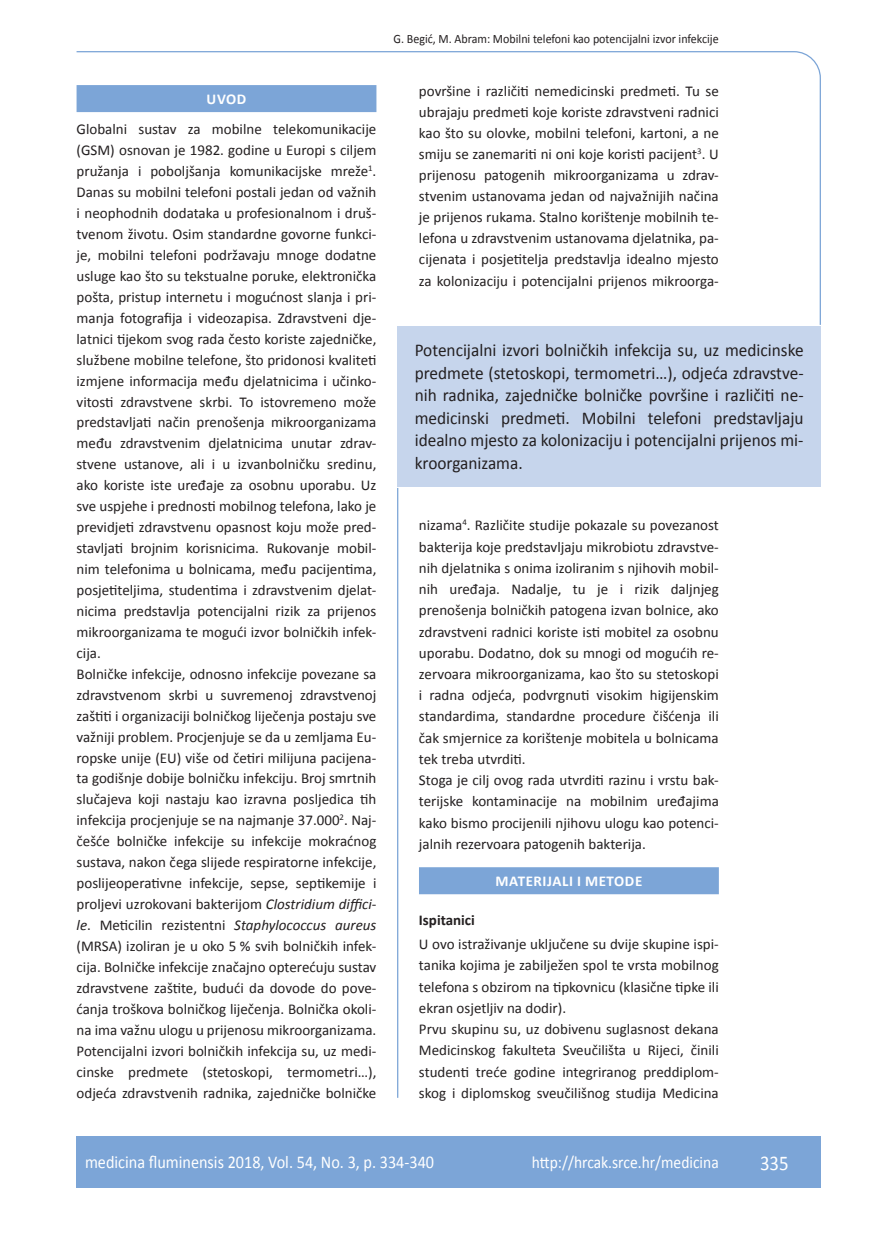
<style>
.page{position:relative;width:872px;height:1234px;background:#fff}
.page>*{position:absolute;margin:0;border:0;box-sizing:border-box;transform-origin:0 0}
.t1{font:21px "Calibri";color:#fff;scale:.9 1}
.t2{font:18px/22.5px "Calibri";color:#231f20;text-align:justify;scale:.96 1}
.t3{font:18px "Calibri";color:#fff;scale:.9 1}
.t4{font:17.25px "Calibri";color:#fff;scale:.9 1}
.t5{font:15px/21px "Calibri";color:#231f20}
.t6{font:700 15px "Calibri";letter-spacing:.04em;color:#fff}
.t7{font:700 15px "Calibri";color:#231f20}
.t8{font:12.75px "Calibri";color:#231f20;scale:.94 1}
.s1{font-style:italic}
</style>
<div class="page">
<svg style="left:76px;top:51px;width:745px;height:274px"></svg>
<hr style="left:397px;top:488px;width:1px;height:609px;background:#7ca5d7">
<div style="left:77px;top:1135px;width:744px;height:51px;background:#7ca5d7"></div>
<div style="left:77px;top:85px;width:299px;height:27px;background:#7ca5d7"></div>
<div style="left:398px;top:325px;width:422px;height:161px;background:#c6d5ec"></div>
<div style="left:419px;top:867px;width:300px;height:27px;background:#7ca5d7"></div>
<p class="t6" style="left:207px;top:88px;width:41px">UVOD</p>
<p class="t5" style="left:77px;top:118px;width:301px">Globalni sustav za mobilne telekomunikacije (GSM) osnovan je 1982. godine u Europi s ciljem pružanja i poboljšanja komunikacijske mreže<sup>1</sup>.<br>Danas su mobilni telefoni postali jedan od važnih i neophodnih dodataka u profesionalnom i druš&shy;tvenom životu. Osim standardne govorne funkci&shy;je, mobilni telefoni podržavaju mnoge dodatne usluge kao što su tekstualne poruke, elektronička pošta, pristup internetu i mogućnost slanja i pri&shy;manja fotografija i videozapisa. Zdravstveni dje&shy;latnici tijekom svog rada često koriste zajedničke, službene mobilne telefone, što pridonosi kvaliteti izmjene informacija među djelatnicima i učinko&shy;vitosti zdravstvene skrbi. To istovremeno može predstavljati način prenošenja mikroorganizama među zdravstvenim djelatnicima unutar zdrav&shy;stvene ustanove, ali i u izvanbolničku sredinu, ako koriste iste uređaje za osobnu uporabu. Uz sve uspjehe i prednosti mobilnog telefona, lako je previdjeti zdravstvenu opasnost koju može pred&shy;stavljati brojnim korisnicima. Rukovanje mobil&shy;nim telefonima u bolnicama, među pacijentima, posjetiteljima, studentima i zdravstvenim djelat&shy;nicima predstavlja potencijalni rizik za prijenos mikroorganizama te mogući izvor bolničkih infek&shy;cija.<br>Bolničke infekcije, odnosno infekcije povezane sa zdravstvenom skrbi u suvremenoj zdravstvenoj zaštiti i organizaciji bolničkog liječenja postaju sve važniji problem. Procjenjuje se da u zemljama Eu&shy;ropske unije (EU) više od četiri milijuna pacijena&shy;ta godišnje dobije bolničku infekciju. Broj smrtnih slučajeva koji nastaju kao izravna posljedica tih infekcija procjenjuje se na najmanje 37.000<sup>2</sup>. Naj&shy;češće bolničke infekcije su infekcije mokraćnog sustava, nakon čega slijede respiratorne infekcije, poslijeoperativne infekcije, sepse, septikemije i proljevi uzrokovani bakterijom <span class="s1">Clostridium diffici&shy;le</span>. Meticilin rezistentni <span class="s1">Staphylococcus aureus </span>(MRSA) izoliran je u oko 5 % svih bolničkih infek&shy;cija. Bolničke infekcije značajno opterećuju sustav zdravstvene zaštite, budući da dovode do pove&shy;ćanja troškova bolničkog liječenja. Bolnička okoli&shy;na ima važnu ulogu u prijenosu mikroorganizama.<br>Potencijalni izvori bolničkih infekcija su, uz medi&shy;cinske predmete (stetoskopi, termometri…), odjeća zdravstvenih radnika, zajedničke bolničke</p>
<p class="t8" style="left:393px;top:29px;width:347px">G. Begić, M. Abram: Mobilni telefoni kao potencijalni izvor infekcije</p>
<p class="t5" style="left:419px;top:80px;width:301px;text-align:justify">površine i različiti nemedicinski predmeti. Tu se ubrajaju predmeti koje koriste zdravstveni radnici kao što su olovke, mobilni telefoni, kartoni, a ne smiju se zanemariti ni oni koje koristi pacijent<sup>3</sup>. U prijenosu patogenih mikroorganizama u zdrav&shy;stvenim ustanovama jedan od najvažnijih načina je prijenos rukama. Stalno korištenje mobilnih te&shy;lefona u zdravstvenim ustanovama djelatnika, pa&shy;cijenata i posjetitelja predstavlja idealno mjesto za kolonizaciju i potencijalni prijenos mikroorga-</p>
<p class="t2" style="left:415px;top:338px;width:407px">Potencijalni izvori bolničkih infekcija su, uz medicinske predmete (stetoskopi, termometri…), odjeća zdravstve&shy;nih radnika, zajedničke bolničke površine i različiti ne&shy;medicinski predmeti. Mobilni telefoni predstavljaju idealno mjesto za kolonizaciju i potencijalni prijenos mi&shy;kroorganizama.</p>
<p class="t5" style="left:419px;top:514px;width:301px">nizama<sup>4</sup>. Različite studije pokazale su povezanost bakterija koje predstavljaju mikrobiotu zdravstve&shy;nih djelatnika s onima izoliranim s njihovih mobil&shy;nih uređaja. Nadalje, tu je i rizik daljnjeg prenošenja bolničkih patogena izvan bolnice, ako zdravstveni radnici koriste isti mobitel za osobnu uporabu. Dodatno, dok su mnogi od mogućih re&shy;zervoara mikroorganizama, kao što su stetoskopi i radna odjeća, podvrgnuti visokim higijenskim standardima, standardne procedure čišćenja ili čak smjernice za korištenje mobitela u bolnicama tek treba utvrditi.<br>Stoga je cilj ovog rada utvrditi razinu i vrstu bak&shy;terijske kontaminacije na mobilnim uređajima kako bismo procijenili njihovu ulogu kao potenci&shy;jalnih rezervoara patogenih bakterija.</p>
<p class="t6" style="left:495px;top:870px;width:148px">MATERIJALI I METODE</p>
<p class="t7" style="left:419px;top:909px;width:57px">Ispitanici</p>
<p class="t5" style="left:419px;top:933px;width:301px">U ovo istraživanje uključene su dvije skupine ispi&shy;tanika kojima je zabilježen spol te vrsta mobilnog telefona s obzirom na tipkovnicu (klasične tipke ili ekran osjetljiv na dodir).<br>Prvu skupinu su, uz dobivenu suglasnost dekana Medicinskog fakulteta Sveučilišta u Rijeci, činili studenti treće godine integriranog preddiplom&shy;skog i diplomskog sveučilišnog studija Medicina</p>
<p class="t3" style="left:85px;top:1149px;width:389px">medicina fluminensis 2018, Vol. 54, No. 3, p. 334-340</p>
<p class="t4" style="left:532px;top:1150px;width:209px">http://hrcak.srce.hr/medicina</p>
<h1 class="t1" style="left:760px;top:1147px;width:33px">335</h1>
</div>
